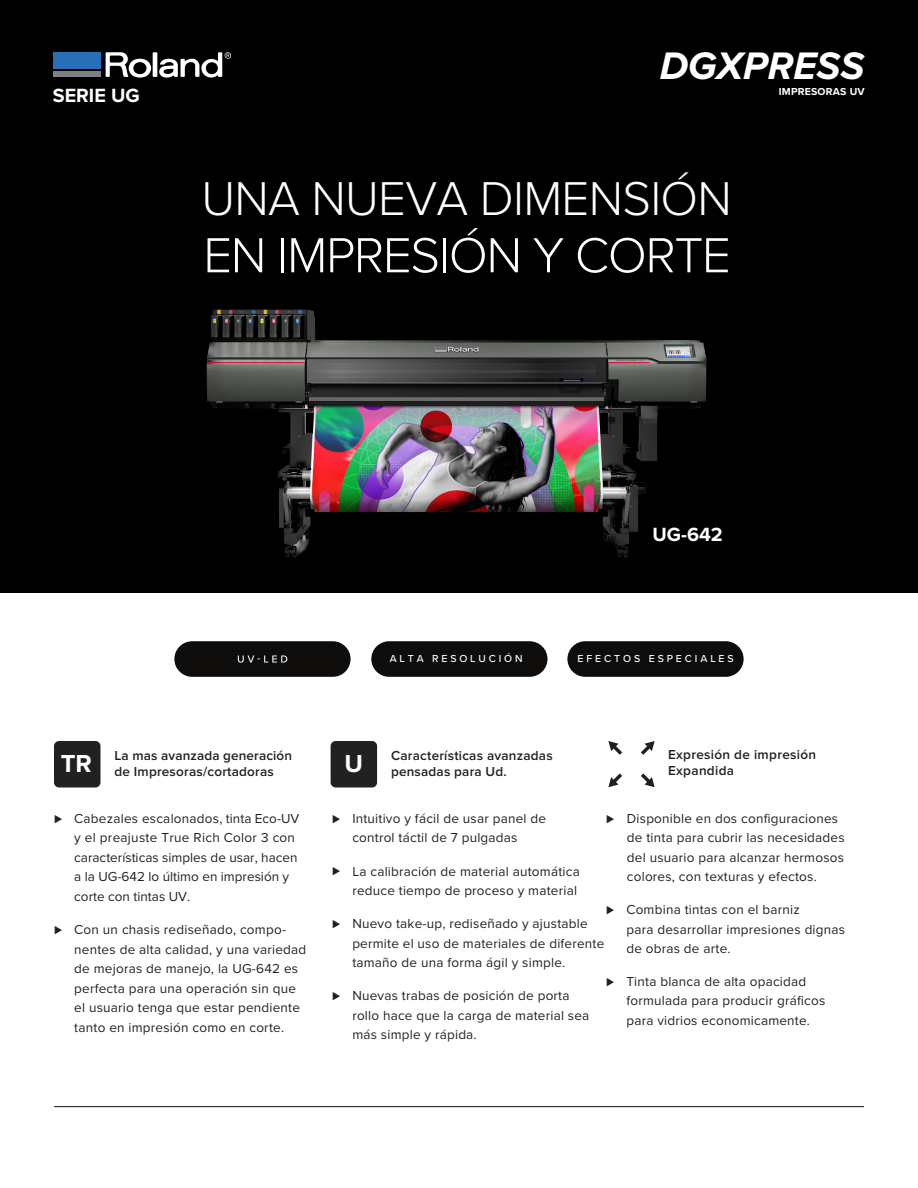
<style>
.page{position:relative;width:918px;height:1188px;background:#fff}
.page>*{position:absolute;margin:0;border:0;box-sizing:border-box;transform-origin:0 0}
.t1{font:300 51px "Proxima Nova";letter-spacing:-.025em;color:#fff}
.t2{font:300 49.2px "Proxima Nova";letter-spacing:-.015em;color:#fff}
.t3{font:italic 700 39.75px "Proxima Nova";color:#fff}
.t4{font:700 25.5px "Proxima Nova";color:#fff}
.t5{font:700 19.8px "Proxima Nova";color:#fff}
.t6{font:13.5px/19.5px "Proxima Nova";letter-spacing:.015em;color:#212120}
.t7{font:600 13.5px/16.2px "Proxima Nova";letter-spacing:.015em;color:#212120}
.t8{font:500 10.5px "Proxima Nova";letter-spacing:.275em;color:#fff}
.t9{font:700 10.5px "Proxima Nova";letter-spacing:.02em;color:#fff}
</style>
<div class="page">
<div style="left:0;top:0;width:918px;height:592px;background:#000"></div>
<div style="left:174px;top:641px;width:177px;height:36px;background:#0f0d0c;border-radius:18px"></div>
<div style="left:371px;top:641px;width:176px;height:36px;background:#0f0d0c;border-radius:18px"></div>
<div style="left:567px;top:641px;width:177px;height:36px;background:#0f0d0c;border-radius:18px"></div>
<svg style="left:238px;top:655px;width:49px;height:8px"></svg>
<div style="left:54px;top:741px;width:46px;height:47px;background:#212120;border-radius:5px"></div>
<div style="left:331px;top:741px;width:46px;height:47px;background:#212120;border-radius:5px"></div>
<svg style="left:608px;top:741px;width:47px;height:47px"></svg>
<hr style="left:54px;top:1106px;width:810px;height:1px;background:#0f0d0c">
<hr style="left:153px;top:52px;width:4px;height:25px;background:#fff">
<svg style="left:106px;top:52px;width:45px;height:26px"></svg>
<div style="left:54px;top:71px;width:47px;height:6px;background:#7e8182"></div>
<div style="left:54px;top:52px;width:47px;height:17px;background:#2570b8"></div>
<svg style="left:159px;top:52px;width:72px;height:26px"></svg>
<img style="left:136px;top:309px;width:642px;height:340px">
<svg style="left:599px;top:411px;width:9px;height:23px"></svg>
<svg style="left:602px;top:468px;width:6px;height:2px"></svg>
<svg style="left:603px;top:480px;width:5px;height:7px"></svg>
<svg style="left:306px;top:412px;width:8px;height:22px"></svg>
<svg style="left:306px;top:480px;width:5px;height:7px"></svg>
<h3 class="t5" style="left:53px;top:81px;width:88px">SERIE UG</h3>
<h3 class="t3" style="left:660px;top:36px;width:206px">DGXPRESS</h3>
<h2 class="t2" style="left:201px;top:169px;width:532px">UNA NUEVA DIMENSIÓN</h2>
<h1 class="t1" style="left:203px;top:225px;width:529px">EN IMPRESIÓN Y CORTE</h1>
<p class="t9" style="left:779px;top:83px;width:88px">IMPRESORAS UV</p>
<h3 class="t5" style="left:652px;top:519px;width:72px">UG-642</h3>
<p class="t8" style="left:390px;top:652px;width:134px">ALTA RESOLUCIÓN</p>
<p class="t8" style="left:578px;top:652px;width:158px">EFECTOS ESPECIALES</p>
<h3 class="t4" style="left:61px;top:745px;width:33px">TR</h3>
<p class="t7" style="left:114px;top:748px;width:179px">La mas avanzada generación de Impresoras/cortadoras</p>
<p class="t7" style="left:345px;top:748px;width:210px;text-indent:46px">Características avanzadas<br><sup>U</sup> pensadas para Ud.</p>
<p class="t7" style="left:668px;top:747px;width:149px">Expresión de impresión<br>Expandida</p>
<p class="t6" style="left:54px;top:809px;width:9px">⊲</p>
<p class="t6" style="left:54px;top:920px;width:9px">⊲</p>
<p class="t6" style="left:74px;top:809px;width:227px">Cabezales escalonados, tinta Eco-UV y el preajuste True Rich Color 3 con características simples de usar, hacen a la UG-642 lo último en impresión y corte con tintas UV.</p>
<p class="t6" style="left:74px;top:920px;width:233px">Con un chasis rediseñado, compo&shy;nentes de alta calidad, y una variedad de mejoras de manejo, la UG-642 es perfecta para una operación sin que el usuario tenga que estar pendiente tanto en impresión como en corte.</p>
<p class="t6" style="left:332px;top:809px;width:9px">⊲</p>
<p class="t6" style="left:332px;top:861px;width:9px">⊲</p>
<p class="t6" style="left:332px;top:914px;width:9px">⊲</p>
<p class="t6" style="left:332px;top:986px;width:9px">⊲</p>
<p class="t6" style="left:352px;top:809px;width:195px">Intuitivo y fácil de usar panel de control táctil de 7 pulgadas</p>
<p class="t6" style="left:352px;top:862px;width:229px">La calibración de material automática reduce tiempo de proceso y material</p>
<p class="t6" style="left:352px;top:914px;width:254px">Nuevo take-up, rediseñado y ajustable permite el uso de materiales de diferente tamaño de una forma ágil y simple.</p>
<p class="t6" style="left:352px;top:986px;width:239px">Nuevas trabas de posición de porta rollo hace que la carga de material sea más simple y rápida.</p>
<p class="t6" style="left:606px;top:809px;width:9px">⊲</p>
<p class="t6" style="left:606px;top:900px;width:9px">⊲</p>
<p class="t6" style="left:606px;top:972px;width:9px">⊲</p>
<p class="t6" style="left:627px;top:809px;width:219px">Disponible en dos configuraciones de tinta para cubrir las necesidades del usuario para alcanzar hermosos colores, con texturas y efectos.</p>
<p class="t6" style="left:626px;top:900px;width:220px">Combina tintas con el barniz<br>para desarrollar impresiones dignas de obras de arte.</p>
<p class="t6" style="left:626px;top:972px;width:200px">Tinta blanca de alta opacidad formulada para producir gráficos para vidrios economicamente.</p>
</div>
